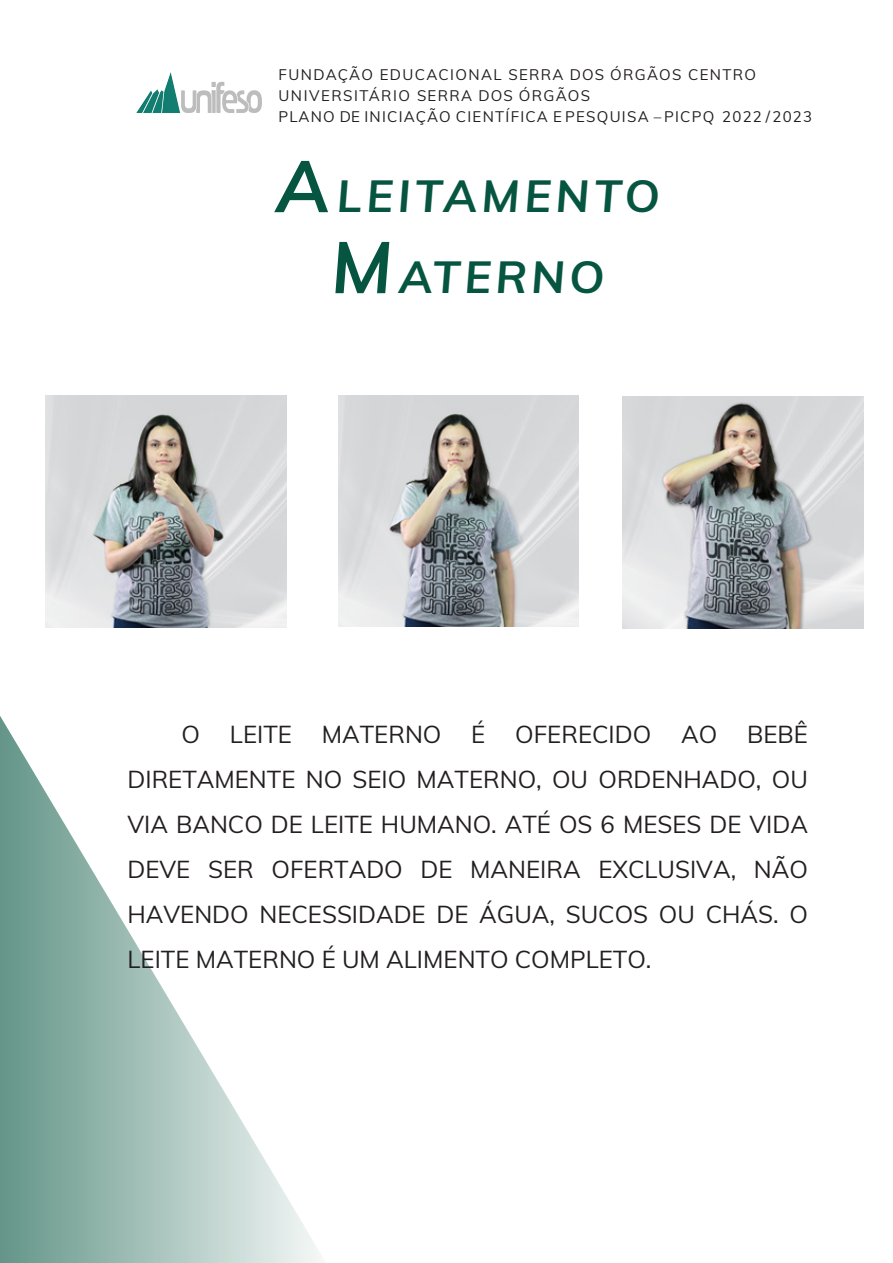
<style>
.page{position:relative;width:893px;height:1263px;background:#fff}
.page>*{position:absolute;margin:0;border:0;box-sizing:border-box;transform-origin:0 0}
.t1{font:italic 700 45px "Muli";letter-spacing:.095em;color:#055540}
.Body_Text{font:24px/45px "Muli";color:#231f20;text-align:justify}
.t2{font:15px "Muli";letter-spacing:.085em;color:#231f20}
.s1{font-size:72px}
</style>
<div class="page">
<svg style="left:0;top:395px;width:340px;height:868px"></svg>
<img style="left:45px;top:396px;width:241px;height:232px">
<img style="left:338px;top:396px;width:241px;height:231px">
<img style="left:622px;top:396px;width:241px;height:232px">
<img style="left:136px;top:72px;width:125px;height:41px">
<p class="t2" style="left:279px;top:63px;width:479px">FUNDAÇÃO EDUCACIONAL SERRA DOS ÓRGÃOS CENTRO</p>
<p class="t2" style="left:279px;top:84px;width:313px">UNIVERSITÁRIO SERRA DOS ÓRGÃOS</p>
<p class="t2" style="left:279px;top:105px;width:535px">PLANO DE INICIAÇÃO CIENTÍFICA E PESQUISA – PICPQ 2022 / 2023</p>
<p class="t1" style="left:276px;top:163px;width:386px"><span class="s1">A</span>LEITAMENTO</p>
<p class="t1" style="left:331px;top:244px;width:275px"><span class="s1">M</span>ATERNO</p>
<p class="Body_Text" style="left:128px;top:711px;width:682px;text-indent:54px">O LEITE MATERNO É OFERECIDO AO BEBÊ DIRETAMENTE NO SEIO MATERNO, OU ORDENHADO, OU VIA BANCO DE LEITE HUMANO. ATÉ OS 6 MESES DE VIDA DEVE SER OFERTADO DE MANEIRA EXCLUSIVA, NÃO HAVENDO NECESSIDADE DE ÁGUA, SUCOS OU CHÁS. O LEITE MATERNO É UM ALIMENTO COMPLETO.</p>
</div>
